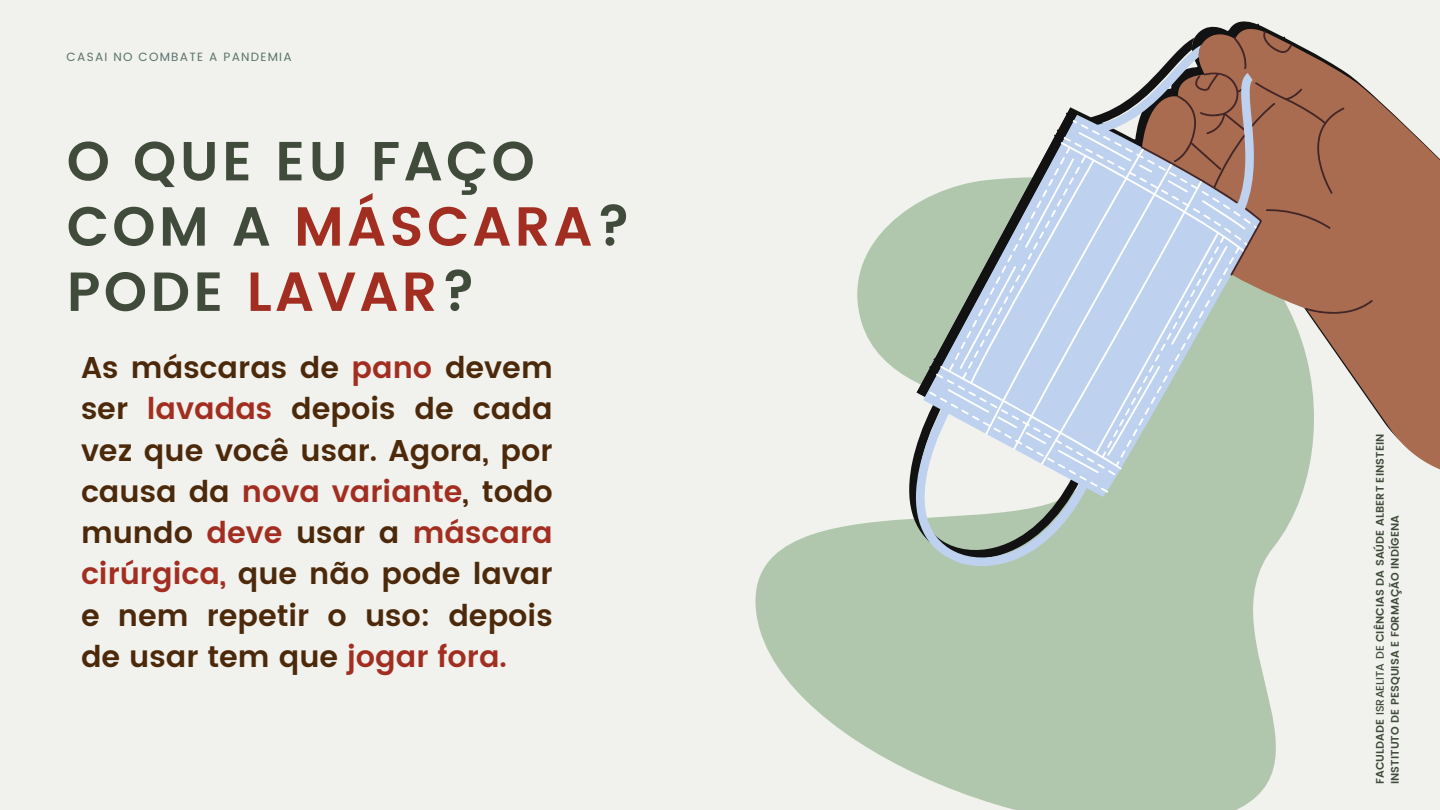
<style>
.page{position:relative;width:1440px;height:810px;background:#f1f2ed}
.page>*{position:absolute;margin:0;border:0;box-sizing:border-box;transform-origin:0 0}
.t1{font:600 55px/65.2px "Poppins";letter-spacing:.06em;color:#414b3b}
.t2{font:600 30px/41.2px "Poppins";color:#4c290a;text-align:justify}
.t3{font:12px "Poppins";letter-spacing:.105em;color:#59726d}
.t4{font:600 11px "Poppins";letter-spacing:.01em;color:#414b3b}
.s1{color:#a22e21}
.s2{font-weight:500}
</style>
<div class="page">
<svg style="left:755px;top:524px;width:521px;height:286px;fill:#b0c7ad"></svg>
<svg style="left:1326px;top:340px;width:114px;height:130px;fill:#a96c50"></svg>
<svg style="left:863px;top:107px;width:451px;height:506px;fill:#b0c7ad"></svg>
<svg style="left:1108px;top:21px;width:332px;height:319px;fill:#a96c50"></svg>
<svg style="left:922px;top:112px;width:344px;height:390px"></svg>
<svg style="left:941px;top:132px;width:308px;height:348px;background:#becbd4"></svg>
<p class="t3" style="left:67px;top:50px;width:227px">CASAI NO COMBATE A PANDEMIA</p>
<p class="t1" style="left:67px;top:129px;width:566px">O QUE EU FAÇO<br>COM A <span class="s1">MÁSCARA</span>?<br>PODE <span class="s1">LAVAR</span>?</p>
<p class="t2" style="left:81px;top:347px;width:473px">As máscaras de <span class="s1">pano</span> devem ser <span class="s1">lavadas</span> depois de cada vez que você usar. Agora, por causa da <span class="s1">nova variante</span>, todo mundo <span class="s1">deve</span> usar a <span class="s1">máscara cirúrgica,</span> que não pode lavar e nem repetir o uso: depois de usar tem que <span class="s1">jogar fora.</span></p>
<p class="t4" style="left:1374px;top:784px;width:352px;rotate:-90deg">FACULDADE <span class="s2">ISRAELITA DE</span> CIÊNCIAS DA SAÚDE ALBERT EINSTEIN</p>
<p class="t4" style="left:1389px;top:784px;width:271px;rotate:-90deg">INSTITUTO DE PESQUISA E FORMAÇÃO INDÍGENA</p>
</div>
